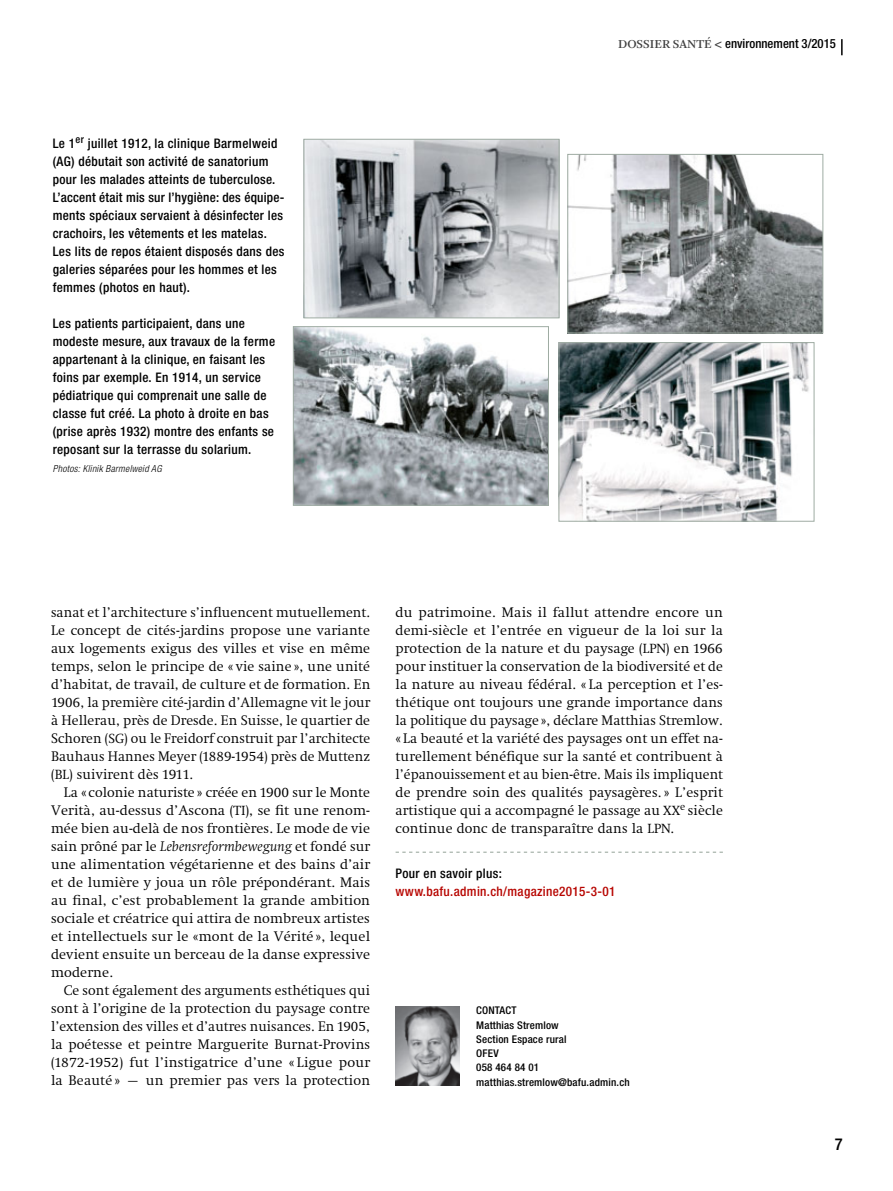
<style>
.page{position:relative;width:893px;height:1191px;background:#fff}
.page>*{position:absolute;margin:0;border:0;box-sizing:border-box;transform-origin:0 0}
.t1{font:500 condensed 16.5px "Helvetica Neue LT Std";color:#000}
.t2{font:300 14.1px/18px "Swift LT Std";letter-spacing:.01em;color:#000;text-align:justify}
.t3{font:500 condensed 13.2px/18px "Helvetica Neue LT Std";letter-spacing:.025em;color:#000}
.t4{font:500 condensed 13.2px "Helvetica Neue LT Std";letter-spacing:.025em;color:#b70501}
.t5{font:500 condensed 12.75px "Helvetica Neue LT Std";color:#000}
.t6{font:500 condensed 10.65px/14.2px "Helvetica Neue LT Std";letter-spacing:.015em;color:#000;scale:1.04 1}
.t7{font:italic 300 condensed 9.75px "Helvetica Neue LT Std";letter-spacing:.03em;color:#000}
.s1{font-family:"Arnhem";font-weight:400;font-stretch:normal;color:#404040}
.s2{color:#404040}
.s3{font-size:13.5px}
.s4{font-style:italic}
</style>
<div class="page">
<svg style="left:841px;top:39px;width:2px;height:16px"></svg>
<img style="left:396px;top:1006px;width:63px;height:79px">
<svg style="left:396px;top:851px;width:327px;height:1px"></svg>
<img style="left:570px;top:156px;width:251px;height:175px">
<div style="left:568px;top:154px;width:255px;height:179px;border:1px solid #9faca3"></div>
<img style="left:295px;top:328px;width:252px;height:175px">
<div style="left:293px;top:326px;width:256px;height:179px;border:1px solid #9faca3"></div>
<img style="left:561px;top:344px;width:248px;height:175px">
<div style="left:559px;top:342px;width:255px;height:179px;border:1px solid #9faca3"></div>
<img style="left:306px;top:141px;width:251px;height:175px">
<div style="left:304px;top:139px;width:255px;height:179px;border:1px solid #9faca3"></div>
<p class="t3" style="left:53px;top:134px;width:233px">Le 1<sup>er</sup> juillet 1912, la clinique Barmelweid (AG) débutait son activité de sanatorium pour les malades atteints de tuberculose.<br>L’accent était mis sur l’hygiène: des équipe&shy;ments spéciaux servaient à désinfecter les crachoirs, les vêtements et les matelas.<br>Les lits de repos étaient disposés dans des galeries séparées pour les hommes et les femmes (photos en haut).</p>
<p class="t3" style="left:53px;top:314px;width:224px">Les patients participaient, dans une modeste mesure, aux travaux de la ferme appartenant à la clinique, en faisant les foins par exemple. En 1914, un service pédiatrique qui comprenait une salle de classe fut créé. La photo à droite en bas (prise après 1932) montre des enfants se reposant sur la terrasse du solarium.</p>
<p class="t7" style="left:53px;top:463px;width:110px">Photos: Klinik Barmelweid AG</p>
<p class="t5" style="left:618px;top:36px;width:219px"><span class="s1">DOSSIER SANTÉ</span> <span class="s2">&lt;</span> environnement 3/2015</p>
<p class="t2" style="left:51px;top:603px;width:321px">sanat et l’architecture s’influencent mutuellement.<br>Le concept de cités-jardins propose une variante aux logements exigus des villes et vise en même temps, selon le principe de « vie saine », une unité d’habitat, de travail, de culture et de formation. En 1906, la première cité-jardin d’Allemagne vit le jour à Hellerau, près de Dresde. En Suisse, le quartier de Schoren (<span class="s3">SG</span>) ou le Freidorf construit par l’architecte Bauhaus Hannes Meyer (1889-1954) près de Muttenz (<span class="s3">BL</span>) suivirent dès 1911.</p>
<p class="t2" style="left:51px;top:783px;width:321px;text-indent:13px">La « colonie naturiste » créée en 1900 sur le Monte Verità, au-dessus d’Ascona (<span class="s3">TI</span>), se fit une renom&shy;mée bien au-delà de nos frontières. Le mode de vie sain prôné par le <span class="s4">Lebensreformbewegung</span> et fondé sur une alimentation végétarienne et des bains d’air et de lumière y joua un rôle prépondérant. Mais au final, c’est probablement la grande ambition sociale et créatrice qui attira de nombreux artistes et intellectuels sur le «mont de la Vérité », lequel devient ensuite un berceau de la danse expressive moderne.</p>
<p class="t2" style="left:51px;top:981px;width:321px;text-indent:13px">Ce sont également des arguments esthétiques qui sont à l’origine de la protection du paysage contre l’extension des villes et d’autres nuisances. En 1905, la poétesse et peintre Marguerite Burnat-Provins (1872-1952) fut l’instigatrice d’une « Ligue pour la Beauté » – un premier pas vers la protection</p>
<p class="t2" style="left:396px;top:603px;width:329px">du patrimoine. Mais il fallut attendre encore un demi-siècle et l’entrée en vigueur de la loi sur la protection de la nature et du paysage (<span class="s3">LPN</span>) en 1966 pour instituer la conservation de la biodiversité et de la nature au niveau fédéral. « La perception et l’es&shy;thétique ont toujours une grande importance dans la politique du paysage », déclare Matthias Stremlow. « La beauté et la variété des paysages ont un effet na&shy;turellement bénéfique sur la santé et contribuent à l’épanouissement et au bien-être. Mais ils impliquent de prendre soin des qualités paysagères. » L’esprit artistique qui a accompagné le passage au <span class="s3">XX</span><sup>e</sup> siècle continue donc de transparaître dans la <span class="s3">LPN</span>.</p>
<p class="t3" style="left:396px;top:864px;width:108px">Pour en savoir plus:</p>
<p class="t4" style="left:396px;top:883px;width:221px">www.bafu.admin.ch/magazine2015-3-01</p>
<p class="t6" style="left:476px;top:1003px;width:149px">CONTACT<br>Matthias Stremlow<br>Section Espace rural<br>OFEV<br>058 464 84 01 matthias.stremlow@bafu.admin.ch</p>
<p class="t1" style="left:835px;top:1134px;width:9px">7</p>
</div>
